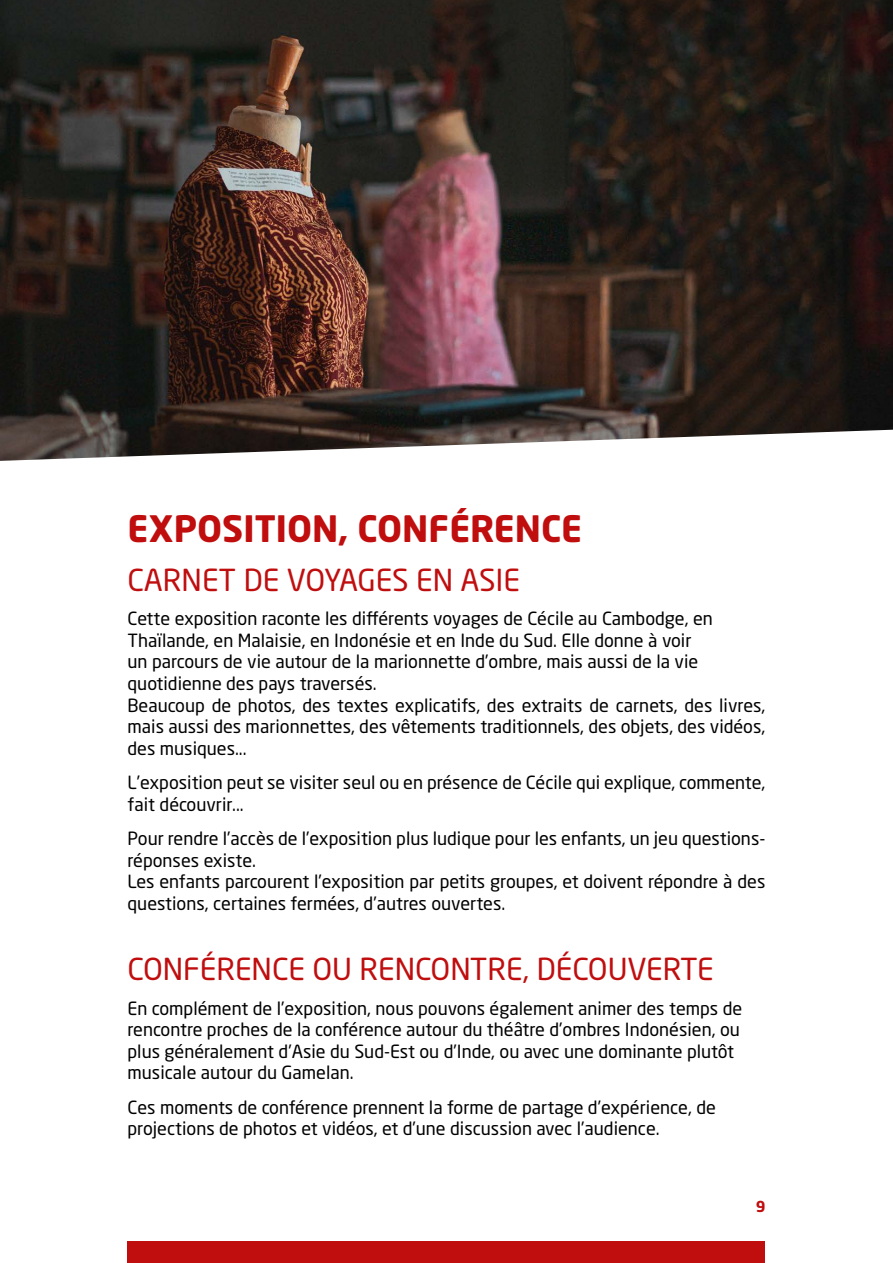
<style>
.page{position:relative;width:893px;height:1263px;background:#fff}
.page>*{position:absolute;margin:0;border:0;box-sizing:border-box;transform-origin:0 0}
.t1{font:700 36px "Neo Sans Pro";color:#c00d0e}
.t2{font:30px "Neo Sans Pro";color:#c00d0e}
.t3{font:18px/21.6px "Neo Sans Pro";color:#000}
.t4{font:700 15px "Neo Sans Pro";color:#c00d0e}
</style>
<div class="page">
<div style="left:128px;top:1242px;width:637px;height:21px;background:#c00d0e"></div>
<img style="left:0;top:0;width:893px;height:461px">
<h1 class="t1" style="left:128px;top:506px;width:456px">EXPOSITION, CONFÉRENCE</h1>
<h2 class="t2" style="left:128px;top:561px;width:394px">CARNET DE VOYAGES EN ASIE</h2>
<p class="t3" style="left:128px;top:607px;width:639px">Cette exposition raconte les différents voyages de Cécile au Cambodge, en Thaïlande, en Malaisie, en Indonésie et en Inde du Sud. Elle donne à voir<br>un parcours de vie autour de la marionnette d’ombre, mais aussi de la vie quotidienne des pays traversés.<br>Beaucoup de photos, des textes explicatifs, des extraits de carnets, des livres, mais aussi des marionnettes, des vêtements traditionnels, des objets, des vidéos, des musiques...</p>
<p class="t3" style="left:128px;top:771px;width:639px">L’exposition peut se visiter seul ou en présence de Cécile qui explique, commente, fait découvrir...</p>
<p class="t3" style="left:128px;top:827px;width:639px">Pour rendre l’accès de l’exposition plus ludique pour les enfants, un jeu questions&shy;réponses existe.<br>Les enfants parcourent l’exposition par petits groupes, et doivent répondre à des questions, certaines fermées, d’autres ouvertes.</p>
<h2 class="t2" style="left:128px;top:951px;width:587px">CONFÉRENCE OU RENCONTRE, DÉCOUVERTE</h2>
<p class="t3" style="left:128px;top:997px;width:616px">En complément de l’exposition, nous pouvons également animer des temps de rencontre proches de la conférence autour du théâtre d’ombres Indonésien, ou plus généralement d’Asie du Sud-Est ou d’Inde, ou avec une dominante plutôt musicale autour du Gamelan.</p>
<p class="t3" style="left:128px;top:1096px;width:590px">Ces moments de conférence prennent la forme de partage d’expérience, de projections de photos et vidéos, et d’une discussion avec l’audience.</p>
<p class="t4" style="left:756px;top:1197px;width:11px">9</p>
</div>
